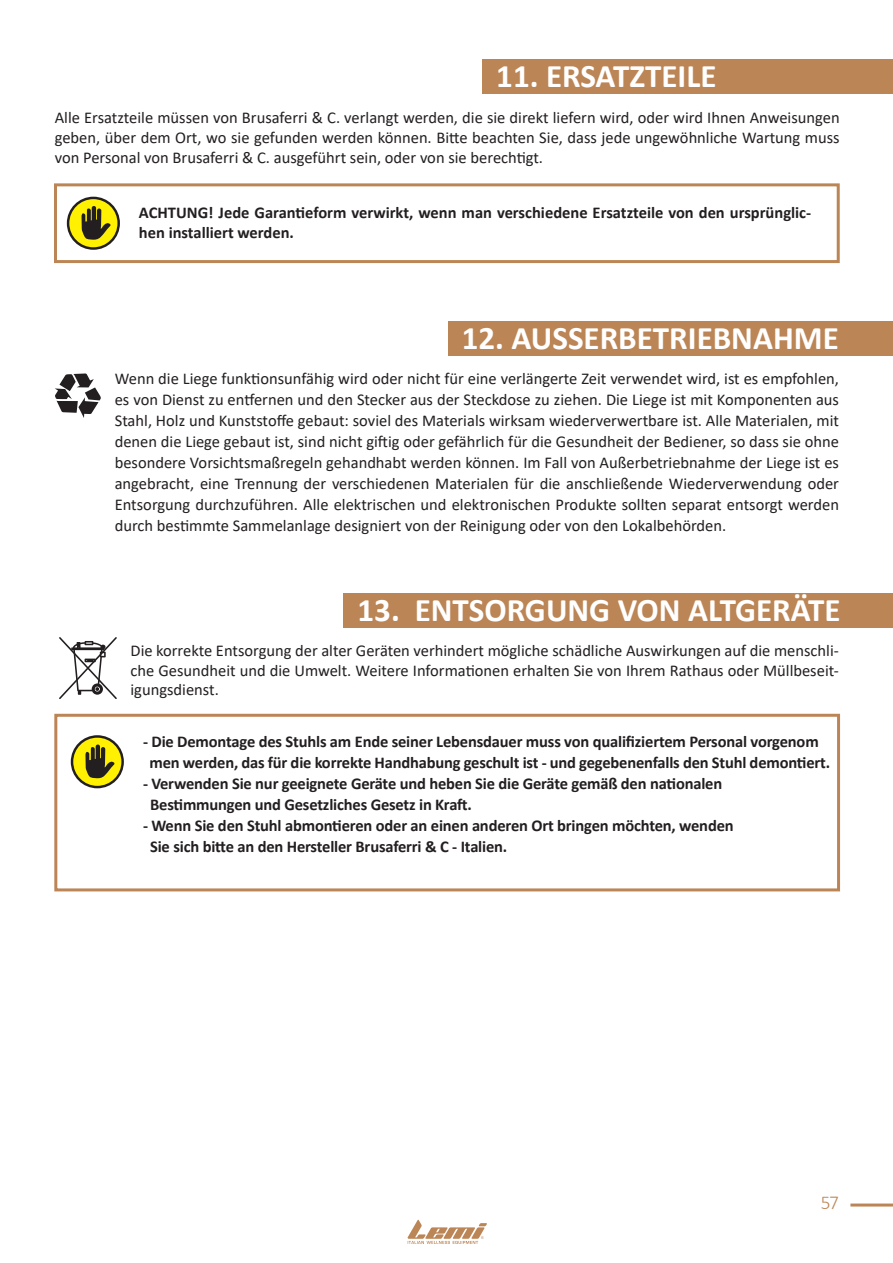
<style>
.page{position:relative;width:893px;height:1263px;background:#fff}
.page>*{position:absolute;margin:0;border:0;box-sizing:border-box;transform-origin:0 0}
.t1{font:700 33px "Calibri";color:#fff}
.t2{font:300 19.5px "Calibri";color:#bc8555}
.t3{font:16.5px/21px "Calibri";color:#231f20;text-align:justify}
.t4{font:700 16.5px/19.8px "Calibri";letter-spacing:-.01em;color:#231f20}
</style>
<div class="page">
<hr style="left:850px;top:1203px;width:43px;height:3px;background:#bc8555">
<svg style="left:407px;top:1220px;width:80px;height:24px"></svg>
<div style="left:483px;top:59px;width:410px;height:35px;background:#bc8555"></div>
<div style="left:54px;top:183px;width:786px;height:80px;border:3px solid #bc8555"></div>
<svg style="left:68px;top:198px;width:51px;height:51px"></svg>
<div style="left:67px;top:197px;width:53px;height:53px;border:2px solid #231f20;border-radius:50%"></div>
<svg style="left:82px;top:206px;width:29px;height:34px"></svg>
<div style="left:449px;top:321px;width:444px;height:35px;background:#bc8555"></div>
<svg style="left:55px;top:373px;width:46px;height:45px"></svg>
<div style="left:344px;top:593px;width:549px;height:35px;background:#bc8555"></div>
<svg style="left:59px;top:637px;width:58px;height:62px"></svg>
<svg style="left:72px;top:736px;width:51px;height:51px"></svg>
<div style="left:71px;top:735px;width:53px;height:53px;border:2px solid #231f20;border-radius:50%"></div>
<svg style="left:85px;top:744px;width:30px;height:34px"></svg>
<div style="left:54px;top:714px;width:786px;height:177px;border:3px solid #bc8555"></div>
<p class="t1" style="left:496px;top:53px;width:222px">11. ERSATZTEILE</p>
<p class="t3" style="left:55px;top:107px;width:786px;line-height:19.8px">Alle Ersatzteile müssen von Brusaferri &amp; C. verlangt werden, die sie direkt liefern wird, oder wird Ihnen Anweisungen geben, über dem Ort, wo sie gefunden werden können. Bitte beachten Sie, dass jede ungewöhnliche Wartung muss von Personal von Brusaferri &amp; C. ausgeführt sein, oder von sie berechtigt.</p>
<p class="t4" style="left:139px;top:202px;width:674px">ACHTUNG! Jede Garantieform verwirkt, wenn man verschiedene Ersatzteile von den ursprünglic&shy;hen installiert werden.</p>
<p class="t1" style="left:462px;top:315px;width:379px">12. AUSSERBETRIEBNAHME</p>
<p class="t3" style="left:115px;top:367px;width:726px">Wenn die Liege funktionsunfähig wird oder nicht für eine verlängerte Zeit verwendet wird, ist es empfohlen, es von Dienst zu entfernen und den Stecker aus der Steckdose zu ziehen. Die Liege ist mit Komponenten aus Stahl, Holz und Kunststoffe gebaut: soviel des Materials wirksam wiederverwertbare ist. Alle Materialen, mit denen die Liege gebaut ist, sind nicht giftig oder gefährlich für die Gesundheit der Bediener, so dass sie ohne besondere Vorsichtsmaßregeln gehandhabt werden können. Im Fall von Außerbetriebnahme der Liege ist es angebracht, eine Trennung der verschiedenen Materialen für die anschließende Wiederverwendung oder Entsorgung durchzuführen. Alle elektrischen und elektronischen Produkte sollten separat entsorgt werden durch bestimmte Sammelanlage designiert von der Reinigung oder von den Lokalbehörden.</p>
<p class="t1" style="left:358px;top:587px;width:485px">13. ENTSORGUNG VON ALTGERÄTE</p>
<p class="t3" style="left:131px;top:640px;width:710px;line-height:19.8px">Die korrekte Entsorgung der alter Geräten verhindert mögliche schädliche Auswirkungen auf die menschli&shy;che Gesundheit und die Umwelt. Weitere Informationen erhalten Sie von Ihrem Rathaus oder Müllbeseit&shy;igungsdienst.</p>
<p class="t4" style="left:143px;top:732px;width:677px">- Die Demontage des Stuhls am Ende seiner Lebensdauer muss von qualifiziertem Personal vorgenom</p>
<p class="t4" style="left:150px;top:753px;width:682px">men werden, das für die korrekte Handhabung geschult ist - und gegebenenfalls den Stuhl demontiert.</p>
<p class="t4" style="left:143px;top:774px;width:581px">- Verwenden Sie nur geeignete Geräte und heben Sie die Geräte gemäß den nationalen</p>
<p class="t4" style="left:150px;top:795px;width:323px">Bestimmungen und Gesetzliches Gesetz in Kraft.</p>
<p class="t4" style="left:143px;top:816px;width:592px">- Wenn Sie den Stuhl abmontieren oder an einen anderen Ort bringen möchten, wenden</p>
<p class="t4" style="left:150px;top:837px;width:359px">Sie sich bitte an den Hersteller Brusaferri &amp; C - Italien.</p>
<p class="t2" style="left:821px;top:1190px;width:20px">57</p>
</div>
